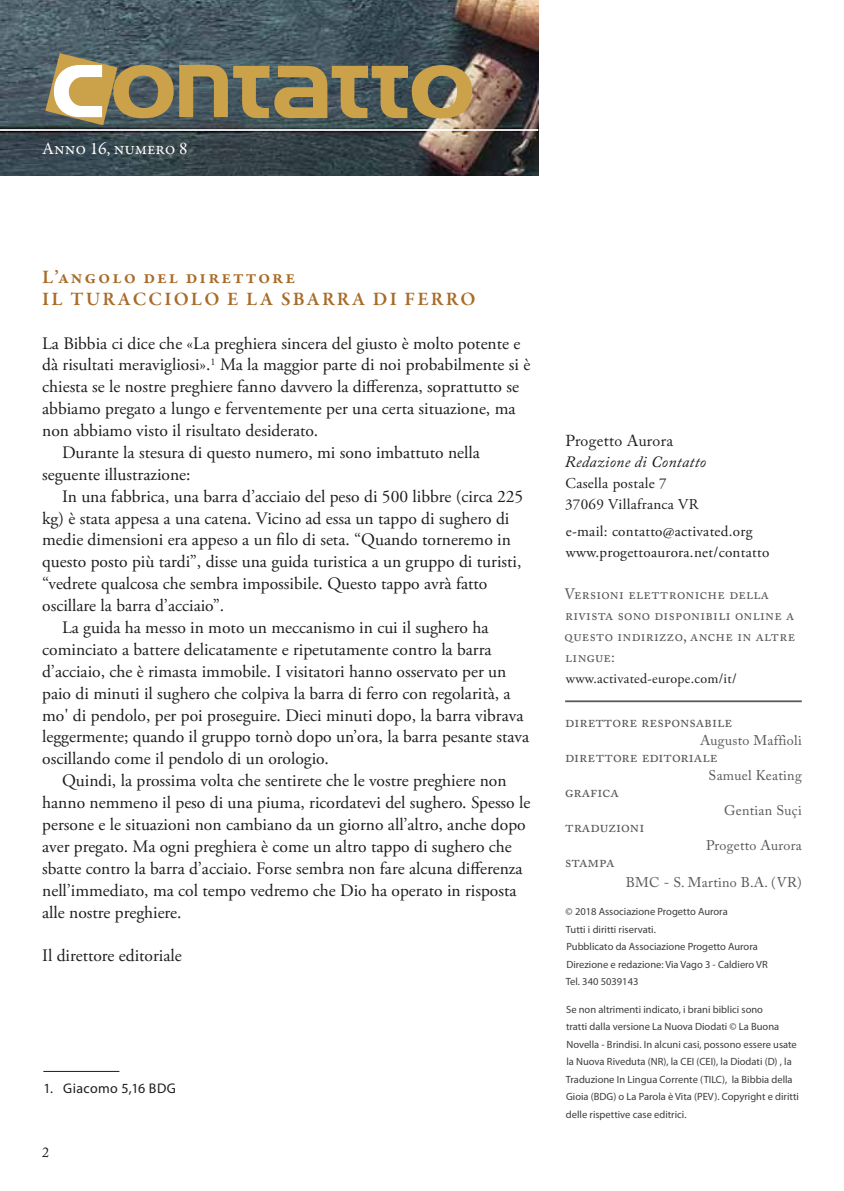
<style>
.page{position:relative;width:844px;height:1191px;background:#fff}
.page>*{position:absolute;margin:0;border:0;box-sizing:border-box;transform-origin:0 0}
.t1{font:600 19.25px/21.9px "Garamond Premr Pro";letter-spacing:.11em;color:#a96b28}
.t2{font:17.5px "Adobe Garamond Pro";color:#1d1d1b}
.t3{font:17.5px "Garamond Premr Pro";color:#fff}
.t4{font:15.75px "Adobe Caslon Pro";color:#575756}
.t5{font:italic 15.75px "Adobe Caslon Pro";letter-spacing:.02em;color:#1d1d1b}
.t6{font:15.75px "Adobe Caslon Pro";color:#1d1d1b}
.t7{font:15.05px/21px "Adobe Garamond Pro";letter-spacing:.02em;color:#1d1d1b}
.t8{font:15.05px/21px "Adobe Caslon Pro";letter-spacing:.02em;color:#575756}
.t9{font:14px "Adobe Caslon Pro";letter-spacing:.02em;color:#575756}
.t10{font:14px "Adobe Garamond Pro";letter-spacing:.02em;color:#1d1d1b}
.t11{font:14px "Myriad Pro";letter-spacing:.03em;color:#1d1d1b}
.t12{font:14px "Adobe Caslon Pro";color:#1d1d1b}
.t13{font:10.5px/17.5px "Myriad Pro";color:#3c3c3b}
</style>
<div class="page">
<img style="left:0;top:0;width:538px;height:175px">
<hr style="left:0;top:129px;width:538px;height:2px;background:#fff">
<svg style="left:45px;top:53px;width:427px;height:72px;background:#867d5d"></svg>
<hr style="left:565px;top:700px;width:236px;height:2px;background:#575756">
<hr style="left:43px;top:1071px;width:76px;height:1px;background:#1d1d1b">
<p class="t3" style="left:42px;top:138px;width:147px">Anno 16, numero 8</p>
<p class="t1" style="left:42px;top:266px;width:434px">L’ANGOLO DEL DIRETTORE<br>IL TURACCIOLO E LA SBARRA DI FERRO</p>
<p class="t2" style="left:42px;top:332px;width:479px">La Bibbia ci dice che «La preghiera sincera del giusto è molto potente e</p>
<p class="t2" style="left:42px;top:354px;width:489px">dà risultati meravigliosi».<sup>1</sup> Ma la maggior parte di noi probabilmente si è</p>
<p class="t2" style="left:42px;top:376px;width:478px">chiesta se le nostre preghiere fanno davvero la differenza, soprattutto se</p>
<p class="t2" style="left:42px;top:398px;width:474px">abbiamo pregato a lungo e ferventemente per una certa situazione, ma</p>
<p class="t2" style="left:42px;top:420px;width:277px">non abbiamo visto il risultato desiderato.</p>
<p class="t2" style="left:62px;top:442px;width:419px">Durante la stesura di questo numero, mi sono imbattuto nella</p>
<p class="t2" style="left:42px;top:464px;width:150px">seguente illustrazione:</p>
<p class="t2" style="left:62px;top:485px;width:462px">In una fabbrica, una barra d’acciaio del peso di 500 libbre (circa 225</p>
<p class="t2" style="left:42px;top:507px;width:468px">kg) è stata appesa a una catena. Vicino ad essa un tappo di sughero di</p>
<p class="t2" style="left:42px;top:529px;width:470px">medie dimensioni era appeso a un filo di seta. “Quando torneremo in</p>
<p class="t2" style="left:42px;top:551px;width:480px">questo posto più tardi”, disse una guida turistica a un gruppo di turisti,</p>
<p class="t2" style="left:42px;top:573px;width:446px">“vedrete qualcosa che sembra impossibile. Questo tappo avrà fatto</p>
<p class="t2" style="left:42px;top:595px;width:183px">oscillare la barra d’acciaio”.</p>
<p class="t2" style="left:62px;top:617px;width:428px">La guida ha messo in moto un meccanismo in cui il sughero ha</p>
<p class="t2" style="left:42px;top:639px;width:451px">cominciato a battere delicatamente e ripetutamente contro la barra</p>
<p class="t2" style="left:42px;top:660px;width:465px">d’acciaio, che è rimasta immobile. I visitatori hanno osservato per un</p>
<p class="t2" style="left:42px;top:682px;width:470px">paio di minuti il sughero che colpiva la barra di ferro con regolarità, a</p>
<p class="t2" style="left:42px;top:704px;width:482px">mo' di pendolo, per poi proseguire. Dieci minuti dopo, la barra vibrava</p>
<p class="t2" style="left:42px;top:726px;width:488px">leggermente; quando il gruppo tornò dopo un’ora, la barra pesante stava</p>
<p class="t2" style="left:42px;top:748px;width:288px">oscillando come il pendolo di un orologio.</p>
<p class="t2" style="left:62px;top:770px;width:446px">Quindi, la prossima volta che sentirete che le vostre preghiere non</p>
<p class="t2" style="left:42px;top:792px;width:489px">hanno nemmeno il peso di una piuma, ricordatevi del sughero. Spesso le</p>
<p class="t2" style="left:42px;top:814px;width:485px">persone e le situazioni non cambiano da un giorno all’altro, anche dopo</p>
<p class="t2" style="left:42px;top:835px;width:471px">aver pregato. Ma ogni preghiera è come un altro tappo di sughero che</p>
<p class="t2" style="left:42px;top:857px;width:482px">sbatte contro la barra d’acciaio. Forse sembra non fare alcuna differenza</p>
<p class="t2" style="left:42px;top:879px;width:476px">nell’immediato, ma col tempo vedremo che Dio ha operato in risposta</p>
<p class="t2" style="left:42px;top:901px;width:141px">alle nostre preghiere.</p>
<p class="t2" style="left:42px;top:945px;width:141px">Il direttore editoriale</p>
<p class="t11" style="left:43px;top:1079px;width:134px">1. Giacomo 5,16 BDG</p>
<p class="t12" style="left:42px;top:1144px;width:8px">2</p>
<p class="t6" style="left:565px;top:431px;width:109px">Progetto Aurora</p>
<p class="t5" style="left:564px;top:452px;width:143px">Redazione di Contatto</p>
<p class="t7" style="left:565px;top:473px;width:135px">Casella postale 7<br>37069 Villafranca VR</p>
<p class="t7" style="left:565px;top:521px;width:205px">e-mail: contatto@activated.org www.progettoaurora.net/contatto</p>
<p class="t8" style="left:564px;top:583px;width:232px">Versioni elettroniche della rivista sono disponibili online a questo indirizzo, anche in altre lingue:</p>
<p class="t10" style="left:565px;top:670px;width:172px">www.activated-europe.com/it/</p>
<p class="t4" style="left:565px;top:712px;width:168px">direttore responsabile</p>
<p class="t9" style="left:700px;top:731px;width:103px">Augusto Maffioli</p>
<p class="t4" style="left:565px;top:747px;width:154px">direttore editoriale</p>
<p class="t9" style="left:708px;top:766px;width:95px">Samuel Keating</p>
<p class="t4" style="left:565px;top:782px;width:55px">grafica</p>
<p class="t9" style="left:723px;top:801px;width:79px">Gentian Suçi</p>
<p class="t4" style="left:565px;top:817px;width:81px">traduzioni</p>
<p class="t9" style="left:706px;top:836px;width:97px">Progetto Aurora</p>
<p class="t4" style="left:565px;top:852px;width:51px">stampa</p>
<p class="t9" style="left:625px;top:873px;width:177px">BMC - S. Martino B.A. (VR)</p>
<p class="t13" style="left:565px;top:903px;width:203px">© 2018 Associazione Progetto Aurora<br>Tutti i diritti riservati.<br>Pubblicato da Associazione Progetto Aurora Direzione e redazione: Via Vago 3 - Caldiero VR Tel. 340 5039143</p>
<p class="t13" style="left:565px;top:1000px;width:234px">Se non altrimenti indicato, i brani biblici sono<br>tratti dalla versione La Nuova Diodati © La Buona Novella - Brindisi. In alcuni casi, possono essere usate la Nuova Riveduta (NR), la CEI (CEI), la Diodati (D) , la Traduzione In Lingua Corrente (TILC), la Bibbia della Gioia (BDG) o La Parola è Vita (PEV). Copyright e diritti delle rispettive case editrici.</p>
</div>
